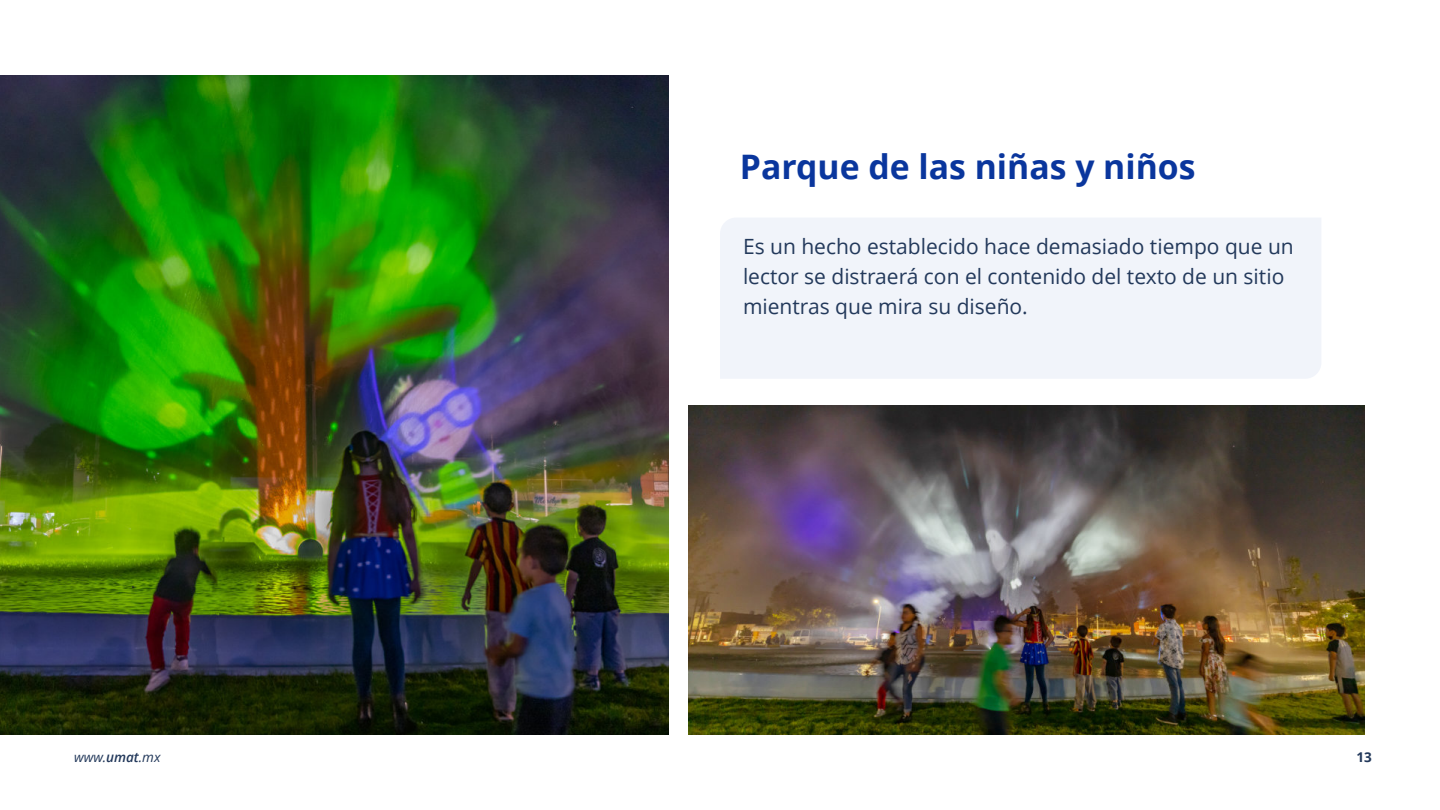
<style>
.page{position:relative;width:1440px;height:810px;background:#fff}
.page>*{position:absolute;margin:0;border:0;box-sizing:border-box;transform-origin:0 0}
.t1{font:700 33.75px "Open Sans";color:#0a369d}
.t2{font:21px/30px "Open Sans";color:#23395b}
.t3{font:italic 13.5px "Open Sans";color:#23395b}
.t4{font:700 13.5px "Open Sans";color:#23395b}
.s1{font-weight:600}
</style>
<div class="page">
<div style="left:720px;top:218px;width:601px;height:161px;background:#f1f4fa"></div>
<img style="left:0;top:75px;width:669px;height:660px">
<img style="left:689px;top:405px;width:676px;height:330px">
<h1 class="t1" style="left:740px;top:153px;width:457px">Parque de las niñas y niños</h1>
<p class="t2" style="left:743px;top:234px;width:552px">Es un hecho establecido hace demasiado tiempo que un lector se distraerá con el contenido del texto de un sitio mientras que mira su diseño.</p>
<p class="t3" style="left:74px;top:751px;width:88px">www.<span class="s1">umat</span>.mx</p>
<p class="t4" style="left:1357px;top:751px;width:17px">13</p>
</div>
